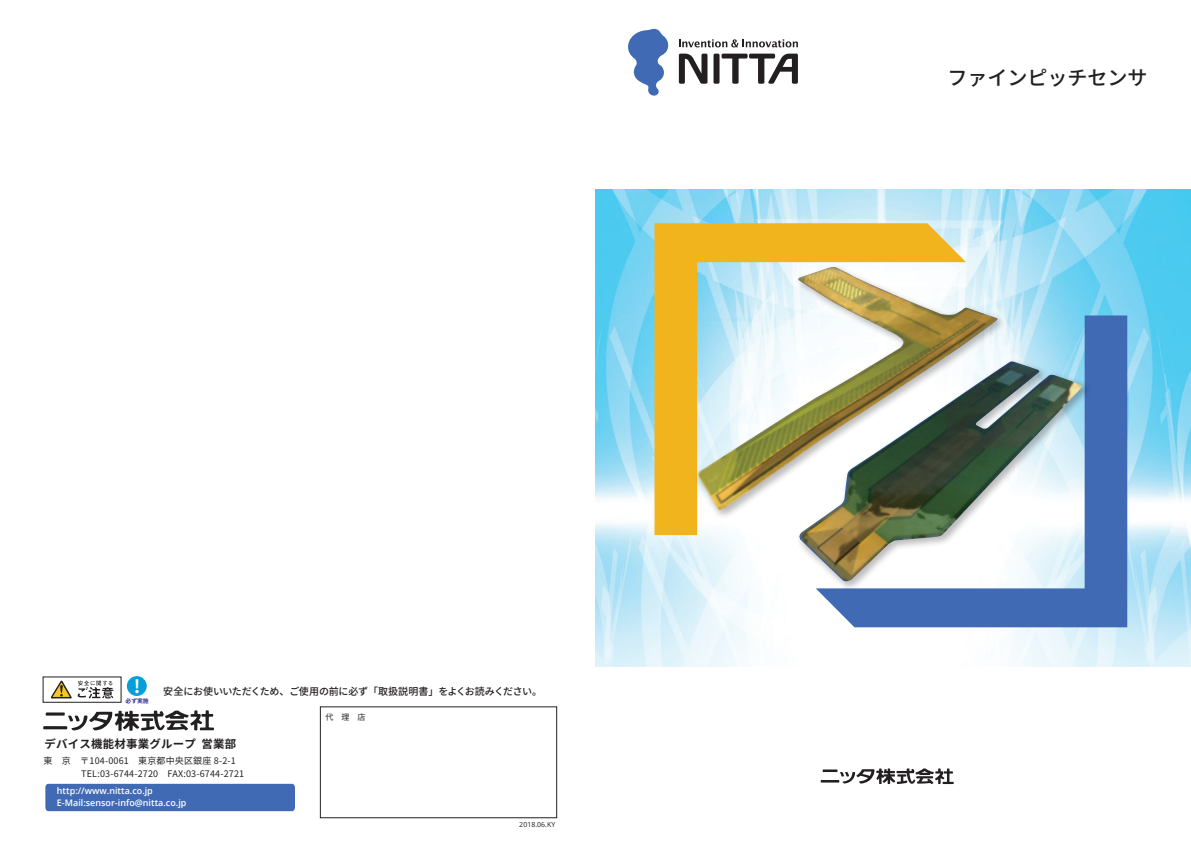
<style>
.page{position:relative;width:1191px;height:842px;background:#fff}
.page>*{position:absolute;margin:0;border:0;box-sizing:border-box;transform-origin:0 0}
.t1{font:500 20px "Source Han Sans JP";color:#231f20}
.t2{font:700 18px "Source Han Sans JP";color:#fff}
.t3{font:700 11.3px "Source Han Sans JP";letter-spacing:.02em;color:#231f20}
.t4{font:500 10px "Source Han Sans JP";letter-spacing:-.03em;color:#231f20}
.t5{font:9px/12.8px "Source Han Sans JP";letter-spacing:.02em;color:#231f20}
.t6{font:600 9px "Open Sans";color:#fff}
.t7{font:8px "Source Han Sans JP";color:#231f20}
.t8{font:7px "Open Sans";color:#231f20}
.t9{font:700 5.8px "Source Han Sans JP";color:#2e3092}
</style>
<div class="page">
<img style="left:595px;top:190px;width:596px;height:476px">
<div style="left:320px;top:707px;width:237px;height:111px;border:1px solid #231f20"></div>
<div style="left:45px;top:784px;width:250px;height:27px;background:#406ab4"></div>
<svg style="left:78px;top:681px;width:35px;height:17px"></svg>
<svg style="left:51px;top:681px;width:21px;height:17px"></svg>
<div style="left:127px;top:676px;width:20px;height:20px;background:#069edb;border-radius:50%"></div>
<svg style="left:43px;top:710px;width:171px;height:21px"></svg>
<svg style="left:679px;top:54px;width:28px;height:30px"></svg>
<div style="left:713px;top:54px;width:6px;height:30px;background:#231f20;border-radius:2px"></div>
<svg style="left:721px;top:54px;width:77px;height:30px"></svg>
<svg style="left:679px;top:39px;width:119px;height:8px"></svg>
<svg style="left:628px;top:29px;width:40px;height:67px"></svg>
<svg style="left:597px;top:318px;width:57px;height:3px"></svg>
<svg style="left:820px;top:768px;width:133px;height:16px"></svg>
<svg style="left:654px;top:223px;width:312px;height:312px;background:#f0ba32"></svg>
<svg style="left:815px;top:315px;width:312px;height:312px;background:#537ebe"></svg>
<img style="left:793px;top:355px;width:301px;height:238px">
<img style="left:797px;top:361px;width:286px;height:222px">
<img style="left:691px;top:261px;width:319px;height:260px">
<img style="left:697px;top:267px;width:302px;height:245px">
<h2 class="t2" style="left:134px;top:676px;width:8px">!</h2>
<p class="t9" style="left:126px;top:697px;width:25px">必ず実施</p>
<p class="t4" style="left:163px;top:685px;width:380px">安全にお使いいただくため、ご使用の前に必ず「取扱説明書」をよくお読みください。</p>
<p class="t7" style="left:325px;top:712px;width:41px">代　理　店</p>
<p class="t3" style="left:45px;top:737px;width:193px">デバイス機能材事業グループ 営業部</p>
<p class="t5" style="left:81px;top:755px;width:164px;text-indent:-38px">東　京　〒104-0061　東京都中央区銀座 8-2-1<br>TEL:03-6744-2720 FAX:03-6744-2721</p>
<p class="t6" style="left:57px;top:785px;width:97px">http://www.nitta.co.jp</p>
<p class="t6" style="left:57px;top:797px;width:131px">E-Mail:sensor-info@nitta.co.jp</p>
<p class="t8" style="left:519px;top:820px;width:37px">2018.06.KY</p>
<h1 class="t1" style="left:947px;top:67px;width:202px">ファインピッチセンサ</h1>
</div>
